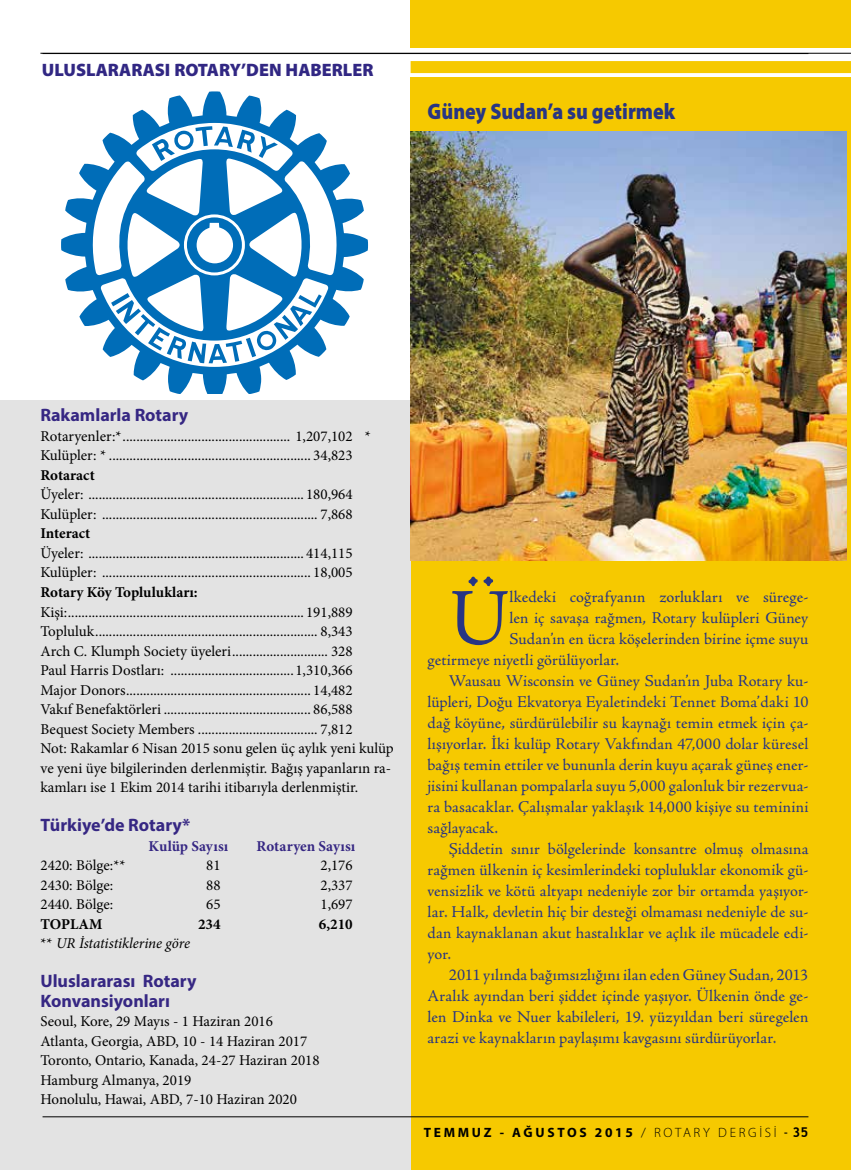
<style>
.page{position:relative;width:851px;height:1170px;background:#fff}
.page>*{position:absolute;margin:0;border:0;box-sizing:border-box;transform-origin:0 0}
.t1{font:80.7px "Adobe Jenson Pro";color:#283583}
.t2{font:900 22.5px "Myriad Pro";color:#283583;scale:.88 1}
.t3{font:700 18px/19.5px "Myriad Pro";color:#362783}
.t4{font:900 18px "Myriad Pro";color:#312783}
.t5{font:16.5px "Adobe Jenson Pro";letter-spacing:.01em;color:#283583}
.t6{font:15px/19.5px "Minion Pro";color:#000}
.t7{font:700 15px "Minion Pro";letter-spacing:-.005em;color:#000}
.t8{font:700 15px "Minion Pro";letter-spacing:.005em;color:#362783}
.t9{font:italic 15px "Minion Pro";letter-spacing:-.01em;color:#000}
.t10{font:700 13.5px "Myriad Pro";letter-spacing:.2em;color:#000}
.s1{font-style:normal}
.s2{font-weight:300}
.s3{font-family:"Trebuchet MS";font-weight:400}
.s4{font-family:"Trebuchet MS"}
</style>
<div class="page">
<div style="left:410px;top:77px;width:440px;height:1092px;background:#f6c900"></div>
<hr style="left:40px;top:53px;width:810px;height:1px;background:#000">
<div style="left:0;top:400px;width:410px;height:769px;background:#e3e3e3"></div>
<div style="left:410px;top:0;width:440px;height:48px;background:#f6c900"></div>
<div style="left:410px;top:61px;width:440px;height:12px;background:#f6c900"></div>
<img style="left:410px;top:132px;width:436px;height:429px">
<svg style="left:61px;top:91px;width:307px;height:302px"></svg>
<hr style="left:43px;top:1116px;width:765px;height:1px;background:#000">
<p class="t4" style="left:42px;top:57px;width:333px">ULUSLARARASI ROTARY’DEN HABERLER</p>
<h2 class="t2" style="left:427px;top:96px;width:283px">Güney Sudan’a su getirmek</h2>
<p class="t3" style="left:40px;top:405px;width:149px">Rakamlarla Rotary</p>
<p class="t6" style="left:40px;top:426px;width:332px">Rotaryenler:*................................................. 1,207,102 *<br>Kulüpler: * ........................................................... 34,823</p>
<p class="t7" style="left:40px;top:464px;width:56px">Rotaract</p>
<p class="t6" style="left:40px;top:485px;width:313px">Üyeler: ............................................................... 180,964<br>Kulüpler: ............................................................... 7,868</p>
<p class="t7" style="left:40px;top:523px;width:51px">Interact</p>
<p class="t6" style="left:40px;top:543px;width:313px">Üyeler: ............................................................... 414,115<br>Kulüpler: ............................................................. 18,005</p>
<p class="t7" style="left:40px;top:581px;width:159px">Rotary Köy Toplulukları:</p>
<p class="t6" style="left:40px;top:602px;width:355px">Kişi:..................................................................... 191,889<br>Topluluk................................................................. 8,343<br>Arch C. Klumph Society üyeleri............................ 328<br>Paul Harris Dostları: ....................................1,310,366<br>Major Donors...................................................... 14,482<br>Vakıf Benefaktörleri ........................................... 86,588<br>Bequest Society Members ................................... 7,812<br>Not: Rakamlar 6 Nisan 2015 sonu gelen üç aylık yeni kulüp ve yeni üye bilgilerinden derlenmiştir. Bağış yapanların ra&shy;kamları ise 1 Ekim 2014 tarihi itibarıyla derlenmiştir.</p>
<p class="t3" style="left:40px;top:814px;width:151px">Türkiye’de Rotary*</p>
<p class="t8" style="left:148px;top:835px;width:81px">Kulüp Sayısı</p>
<p class="t8" style="left:256px;top:835px;width:100px">Rotaryen Sayısı</p>
<p class="t6" style="left:40px;top:855px;width:86px">2420: Bölge:**</p>
<p class="t6" style="left:206px;top:855px;width:16px">81</p>
<p class="t6" style="left:320px;top:855px;width:34px">2,176</p>
<p class="t6" style="left:40px;top:875px;width:74px">2430: Bölge:</p>
<p class="t6" style="left:206px;top:875px;width:16px">88</p>
<p class="t6" style="left:320px;top:875px;width:34px">2,337</p>
<p class="t6" style="left:40px;top:894px;width:74px">2440. Bölge:</p>
<p class="t6" style="left:206px;top:894px;width:16px">65</p>
<p class="t6" style="left:320px;top:894px;width:34px">1,697</p>
<p class="t7" style="left:40px;top:913px;width:64px">TOPLAM</p>
<p class="t7" style="left:198px;top:913px;width:24px">234</p>
<p class="t7" style="left:319px;top:913px;width:35px">6,210</p>
<p class="t9" style="left:40px;top:933px;width:151px"><span class="s1">**</span> UR İstatistiklerine göre</p>
<p class="t3" style="left:40px;top:970px;width:157px">Uluslararası Rotary<br>Konvansiyonları</p>
<p class="t6" style="left:40px;top:1011px;width:280px">Seoul, Kore, 29 Mayıs - 1 Haziran 2016<br>Atlanta, Georgia, ABD, 10 - 14 Haziran 2017<br>Toronto, Ontario, Kanada, 24-27 Haziran 2018<br>Hamburg Almanya, 2019<br>Honolulu, Hawai, ABD, 7-10 Haziran 2020</p>
<h1 class="t1" style="left:449px;top:572px;width:62px">Ü</h1>
<p class="t5" style="left:509px;top:587px;width:300px">lkedeki coğrafyanın zorlukları ve sürege-</p>
<p class="t5" style="left:509px;top:608px;width:300px">len iç savaşa rağmen, Rotary kulüpleri Güney</p>
<p class="t5" style="left:509px;top:629px;width:300px">Sudan’ın en ücra köşelerinden birine içme suyu</p>
<p class="t5" style="left:427px;top:650px;width:193px">getirmeye niyetli görülüyorlar.</p>
<p class="t5" style="left:449px;top:671px;width:361px">Wausau Wisconsin ve Güney Sudan’ın Juba Rotary ku-</p>
<p class="t5" style="left:427px;top:692px;width:382px">lüpleri, Doğu Ekvatorya Eyaletindeki Tennet Boma’daki 10</p>
<p class="t5" style="left:427px;top:713px;width:382px">dağ köyüne, sürdürülebilir su kaynağı temin etmek için ça-</p>
<p class="t5" style="left:427px;top:734px;width:382px">lışıyorlar. İki kulüp Rotary Vakfından 47,000 dolar küresel</p>
<p class="t5" style="left:427px;top:755px;width:382px">bağış temin ettiler ve bununla derin kuyu açarak güneş ener-</p>
<p class="t5" style="left:427px;top:776px;width:382px">jisini kullanan pompalarla suyu 5,000 galonluk bir rezervua-</p>
<p class="t5" style="left:427px;top:797px;width:382px">ra basacaklar. Çalışmalar yaklaşık 14,000 kişiye su teminini</p>
<p class="t5" style="left:427px;top:818px;width:72px">sağlayacak.</p>
<p class="t5" style="left:449px;top:839px;width:361px">Şiddetin sınır bölgelerinde konsantre olmuş olmasına</p>
<p class="t5" style="left:427px;top:860px;width:382px">rağmen ülkenin iç kesimlerindeki topluluklar ekonomik gü-</p>
<p class="t5" style="left:427px;top:881px;width:382px">vensizlik ve kötü altyapı nedeniyle zor bir ortamda yaşıyor-</p>
<p class="t5" style="left:427px;top:902px;width:382px">lar. Halk, devletin hiç bir desteği olmaması nedeniyle de su-</p>
<p class="t5" style="left:427px;top:923px;width:382px">dan kaynaklanan akut hastalıklar ve açlık ile mücadele edi-</p>
<p class="t5" style="left:427px;top:944px;width:25px">yor.</p>
<p class="t5" style="left:449px;top:965px;width:361px">2011 yılında bağımsızlığını ilan eden Güney Sudan, 2013</p>
<p class="t5" style="left:427px;top:986px;width:382px">Aralık ayından beri şiddet içinde yaşıyor. Ülkenin önde ge-</p>
<p class="t5" style="left:427px;top:1007px;width:382px">len Dinka ve Nuer kabileleri, 19. yüzyıldan beri süregelen</p>
<p class="t5" style="left:427px;top:1028px;width:350px">arazi ve kaynakların paylaşımı kavgasını sürdürüyorlar.</p>
<p class="t10" style="left:423px;top:1123px;width:386px">TEMMUZ - AĞUSTOS 2015 <span class="s2">/ ROTARY DERGİSİ</span> <span class="s3">-</span> <span class="s4">35</span></p>
</div>
